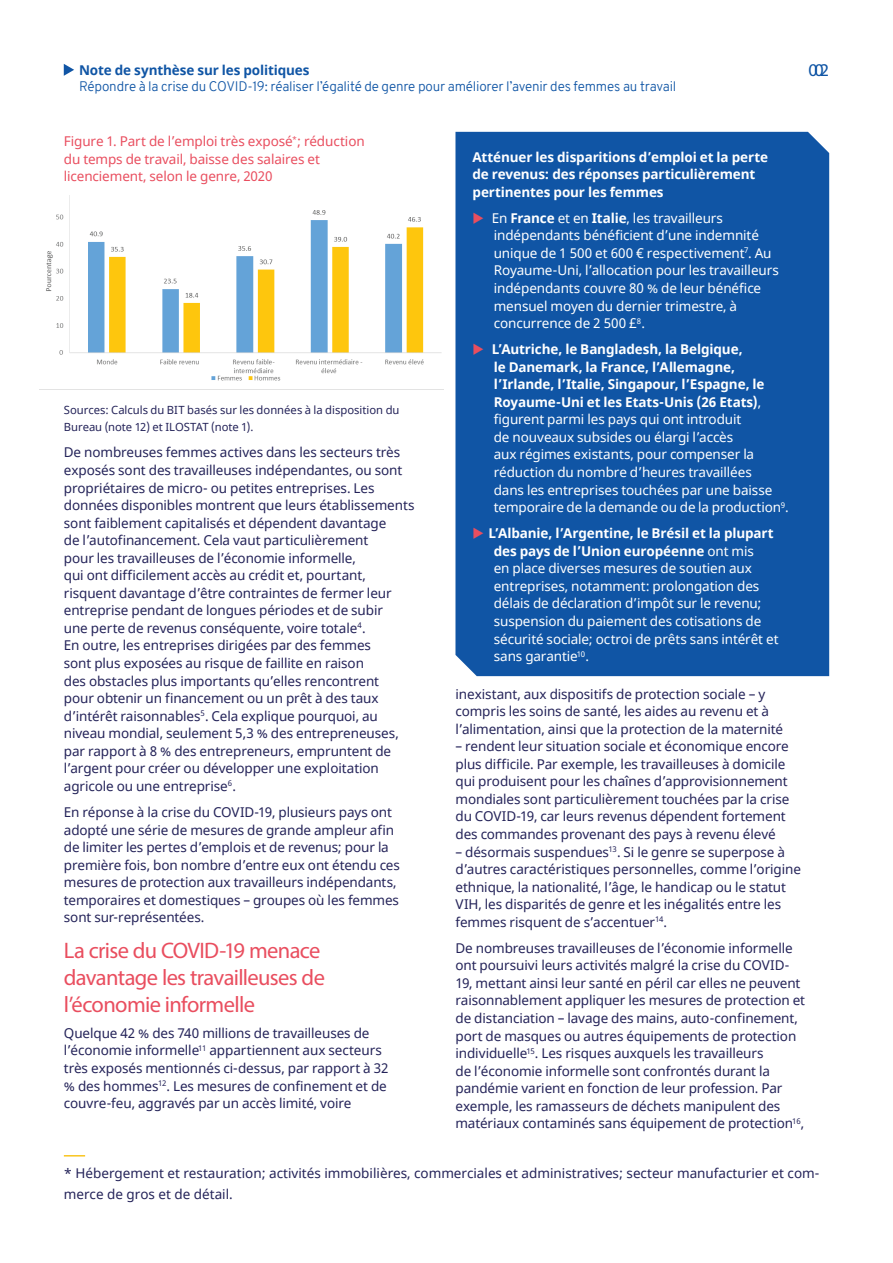
<style>
.page{position:relative;width:893px;height:1263px;background:#fff}
.page>*{position:absolute;margin:0;border:0;box-sizing:border-box;transform-origin:0 0}
.t1{font:22.5px/27px "Myriad Pro";letter-spacing:-.03em;color:#e94e5f}
.t2{font:18px "Myriad Pro";color:#1055a5}
.t3{font:13.5px/17.5px "Noto Sans";letter-spacing:-.005em;color:#242359}
.t4{font:13.5px/17.5px "Noto Sans";letter-spacing:-.01em;color:#fff}
.t5{font:13.5px/17.5px "Noto Sans";letter-spacing:-.01em;color:#e94e5f}
.t6{font:700 13.5px/17.5px "Noto Sans";letter-spacing:-.01em;color:#fff}
.t7{font:300 13.5px "Overpass";letter-spacing:-.015em;color:#1055a5}
.t8{font:700 13.5px "Noto Sans";letter-spacing:-.01em;color:#1055a5}
.t9{font:11.25px/17.5px "Noto Sans";color:#242359}
.s1{font-weight:700}
</style>
<div class="page">
<svg style="left:64px;top:64px;width:10px;height:12px"></svg>
<svg style="left:64px;top:1155px;width:21px;height:1px"></svg>
<div style="left:455px;top:132px;width:374px;height:544px;background:#1055a5"></div>
<img style="left:39px;top:196px;width:404px;height:194px">
<svg style="left:474px;top:212px;width:9px;height:12px"></svg>
<svg style="left:474px;top:343px;width:9px;height:12px"></svg>
<svg style="left:474px;top:527px;width:9px;height:12px"></svg>
<p class="t8" style="left:79px;top:60px;width:232px">Note de synthèse sur les politiques</p>
<h2 class="t2" style="left:808px;top:59px;width:22px">002</h2>
<p class="t7" style="left:79px;top:77px;width:599px">Répondre à la crise du COVID-19: réaliser l’égalité de genre pour améliorer l’avenir des femmes au travail</p>
<p class="t5" style="left:64px;top:133px;width:302px">Figure 1. Part de l’emploi très exposé<sup>*</sup>; réduction du temps de travail, baisse des salaires et licenciement, selon le genre, 2020</p>
<p class="t9" style="left:64px;top:401px;width:337px">Sources: Calculs du BIT basés sur les données à la disposition du<br>Bureau (note 12) et ILOSTAT (note 1).</p>
<p class="t3" style="left:64px;top:444px;width:352px">De nombreuses femmes actives dans les secteurs très exposés sont des travailleuses indépendantes, ou sont propriétaires de micro- ou petites entreprises. Les données disponibles montrent que leurs établissements sont faiblement capitalisés et dépendent davantage<br>de l’autofinancement. Cela vaut particulièrement<br>pour les travailleuses de l’économie informelle,<br>qui ont difficilement accès au crédit et, pourtant, risquent davantage d’être contraintes de fermer leur entreprise pendant de longues périodes et de subir<br>une perte de revenus conséquente, voire totale<sup>4</sup>.<br>En outre, les entreprises dirigées par des femmes<br>sont plus exposées au risque de faillite en raison<br>des obstacles plus importants qu’elles rencontrent<br>pour obtenir un financement ou un prêt à des taux d’intérêt raisonnables<sup>5</sup>. Cela explique pourquoi, au niveau mondial, seulement 5,3 % des entrepreneuses, par rapport à 8 % des entrepreneurs, empruntent de l’argent pour créer ou développer une exploitation agricole ou une entreprise<sup>6</sup>.</p>
<p class="t3" style="left:64px;top:804px;width:338px">En réponse à la crise du COVID-19, plusieurs pays ont adopté une série de mesures de grande ampleur afin de limiter les pertes d’emplois et de revenus; pour la première fois, bon nombre d’entre eux ont étendu ces mesures de protection aux travailleurs indépendants, temporaires et domestiques – groupes où les femmes sont sur-représentées.</p>
<h1 class="t1" style="left:64px;top:936px;width:263px">La crise du COVID-19 menace davantage les travailleuses de l’économie informelle</h1>
<p class="t3" style="left:64px;top:1025px;width:326px">Quelque 42 % des 740 millions de travailleuses de l’économie informelle<sup>11</sup> appartiennent aux secteurs très exposés mentionnés ci-dessus, par rapport à 32 % des hommes<sup>12</sup>. Les mesures de confinement et de couvre-feu, aggravés par un accès limité, voire</p>
<p class="t6" style="left:472px;top:148px;width:297px">Atténuer les disparitions d’emploi et la perte de revenus: des réponses particulièrement pertinentes pour les femmes</p>
<p class="t4" style="left:492px;top:210px;width:289px">En <span class="s1">France</span> et en <span class="s1">Italie</span>, les travailleurs indépendants bénéficient d’une indemnité unique de 1 500 et 600 € respectivement<sup>7</sup>. Au Royaume-Uni, l’allocation pour les travailleurs indépendants couvre 80 % de leur bénéfice mensuel moyen du dernier trimestre, à concurrence de 2 500 £<sup>8</sup>.</p>
<p class="t4" style="left:492px;top:341px;width:299px"><span class="s1">L’Autriche, le Bangladesh, la Belgique,<br>le Danemark, la France, l’Allemagne, l’Irlande, l’Italie, Singapour, l’Espagne, le Royaume-Uni et les Etats-Unis (26 Etats)</span>, figurent parmi les pays qui ont introduit<br>de nouveaux subsides ou élargi l’accès<br>aux régimes existants, pour compenser la réduction du nombre d’heures travaillées<br>dans les entreprises touchées par une baisse temporaire de la demande ou de la production<sup>9</sup>.</p>
<p class="t4" style="left:494px;top:525px;width:286px;text-indent:-5px"><span class="s1">L’Albanie, l’Argentine, le Brésil et la plupart des pays de l’Union européenne</span> ont mis<br>en place diverses mesures de soutien aux entreprises, notamment: prolongation des délais de déclaration d’impôt sur le revenu; suspension du paiement des cotisations de sécurité sociale; octroi de prêts sans intérêt et sans garantie<sup>10</sup>.</p>
<p class="t3" style="left:455px;top:685px;width:329px">inexistant, aux dispositifs de protection sociale – y compris les soins de santé, les aides au revenu et à l’alimentation, ainsi que la protection de la maternité</p>
<p class="t3" style="left:455px;top:738px;width:335px">– rendent leur situation sociale et économique encore plus difficile. Par exemple, les travailleuses à domicile qui produisent pour les chaînes d’approvisionnement mondiales sont particulièrement touchées par la crise du COVID-19, car leurs revenus dépendent fortement des commandes provenant des pays à revenu élevé</p>
<p class="t3" style="left:455px;top:843px;width:347px">– désormais suspendues<sup>13</sup>. Si le genre se superpose à d’autres caractéristiques personnelles, comme l’origine ethnique, la nationalité, l’âge, le handicap ou le statut VIH, les disparités de genre et les inégalités entre les femmes risquent de s’accentuer<sup>14</sup>.</p>
<p class="t3" style="left:455px;top:940px;width:351px">De nombreuses travailleuses de l’économie informelle ont poursuivi leurs activités malgré la crise du COVID-19, mettant ainsi leur santé en péril car elles ne peuvent raisonnablement appliquer les mesures de protection et de distanciation – lavage des mains, auto-confinement, port de masques ou autres équipements de protection individuelle<sup>15</sup>. Les risques auxquels les travailleurs<br>de l’économie informelle sont confrontés durant la pandémie varient en fonction de leur profession. Par exemple, les ramasseurs de déchets manipulent des matériaux contaminés sans équipement de protection<sup>16</sup>,</p>
<p class="t3" style="left:64px;top:1162px;width:757px;line-height:21.6px">* Hébergement et restauration; activités immobilières, commerciales et administratives; secteur manufacturier et com&shy;merce de gros et de détail.</p>
</div>
